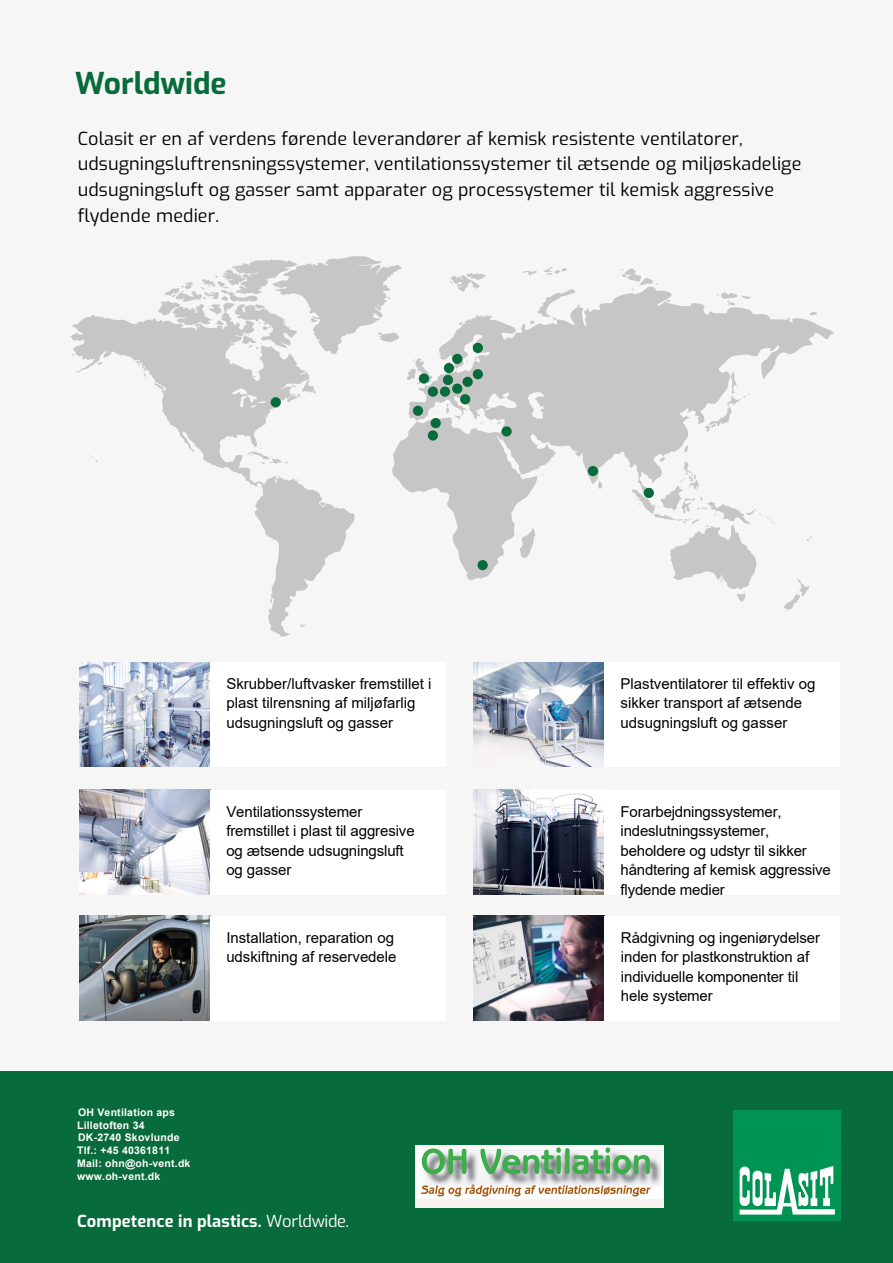
<style>
.page{position:relative;width:893px;height:1263px;background:#fff}
.page>*{position:absolute;margin:0;border:0;box-sizing:border-box;transform-origin:0 0}
.t1{font:700 30px "Exo";color:#086b3b}
.t2{font:18px/25.5px "Exo";letter-spacing:.005em;color:#000}
.t3{font:700 16.5px "Exo";letter-spacing:.01em;color:#fff}
.t4{font:15px/19.5px "Arial";letter-spacing:-.01em;color:#000}
.t5{font:700 10.5px/12.8px "Arial";letter-spacing:.02em;color:#fff}
.s1{font-weight:400}
</style>
<div class="page">
<div style="left:0;top:0;width:893px;height:1071px;background:#f6f6f6"></div>
<img style="left:79px;top:662px;width:131px;height:104px">
<img style="left:79px;top:790px;width:131px;height:104px">
<img style="left:79px;top:916px;width:131px;height:104px">
<img style="left:474px;top:662px;width:130px;height:104px">
<img style="left:474px;top:790px;width:130px;height:104px">
<img style="left:474px;top:916px;width:130px;height:104px">
<div style="left:210px;top:662px;width:235px;height:104px;background:#fff"></div>
<div style="left:210px;top:790px;width:235px;height:104px;background:#fff"></div>
<div style="left:210px;top:916px;width:235px;height:104px;background:#fff"></div>
<div style="left:605px;top:662px;width:235px;height:104px;background:#fff"></div>
<div style="left:605px;top:790px;width:235px;height:104px;background:#fff"></div>
<div style="left:605px;top:916px;width:235px;height:104px;background:#fff"></div>
<svg style="left:70px;top:256px;width:764px;height:381px"></svg>
<div style="left:271px;top:397px;width:10px;height:10px;background:#086b3b;border-radius:50%"></div>
<div style="left:419px;top:373px;width:10px;height:11px;background:#086b3b;border-radius:50%"></div>
<div style="left:444px;top:363px;width:10px;height:10px;background:#086b3b;border-radius:50%"></div>
<div style="left:443px;top:375px;width:10px;height:10px;background:#086b3b;border-radius:50%"></div>
<div style="left:473px;top:343px;width:10px;height:10px;background:#086b3b;border-radius:50%"></div>
<svg style="left:472px;top:368px;width:12px;height:12px"></svg>
<svg style="left:452px;top:353px;width:11px;height:11px"></svg>
<div style="left:440px;top:386px;width:10px;height:11px;background:#086b3b;border-radius:50%"></div>
<div style="left:413px;top:406px;width:10px;height:10px;background:#086b3b;border-radius:50%"></div>
<div style="left:452px;top:384px;width:10px;height:10px;background:#086b3b;border-radius:50%"></div>
<div style="left:460px;top:394px;width:10px;height:10px;background:#086b3b;border-radius:50%"></div>
<div style="left:463px;top:377px;width:10px;height:10px;background:#086b3b;border-radius:50%"></div>
<div style="left:501px;top:426px;width:11px;height:10px;background:#086b3b;border-radius:50%"></div>
<div style="left:477px;top:560px;width:11px;height:10px;background:#086b3b;border-radius:50%"></div>
<div style="left:588px;top:466px;width:10px;height:10px;background:#086b3b;border-radius:50%"></div>
<svg style="left:643px;top:487px;width:11px;height:12px"></svg>
<div style="left:428px;top:430px;width:10px;height:11px;background:#086b3b;border-radius:50%"></div>
<div style="left:431px;top:418px;width:10px;height:10px;background:#086b3b;border-radius:50%"></div>
<div style="left:428px;top:386px;width:10px;height:11px;background:#086b3b;border-radius:50%"></div>
<div style="left:0;top:1071px;width:893px;height:192px;background:#086b3b"></div>
<div style="left:733px;top:1110px;width:108px;height:111px;background:#009453"></div>
<svg style="left:740px;top:1166px;width:95px;height:48px"></svg>
<img style="left:415px;top:1145px;width:249px;height:62px">
<h1 class="t1" style="left:75px;top:60px;width:153px">Worldwide</h1>
<p class="t2" style="left:78px;top:125px;width:725px">Colasit er en af verdens førende leverandører af kemisk resistente ventilatorer, udsugningsluftrensningssystemer, ventilationssystemer til ætsende og miljøskadelige udsugningsluft og gasser samt apparater og processystemer til kemisk aggressive flydende medier.</p>
<p class="t4" style="left:226px;top:674px;width:207px">Skrubber/luftvasker fremstillet i plast tilrensning af miljøfarlig udsugningsluft og gasser</p>
<p class="t4" style="left:226px;top:801px;width:190px">Ventilationssystemer fremstillet i plast til aggresive og ætsende udsugningsluft og gasser</p>
<p class="t4" style="left:226px;top:927px;width:172px">Installation, reparation og udskiftning af reservedele</p>
<p class="t5" style="left:77px;top:1106px;width:115px">OH Ventilation aps<br>Lilletoften 34<br>DK-2740 Skovlunde<br>Tlf.: +45 40361811<br>Mail: ohn@oh-vent.dk www.oh-vent.dk</p>
<p class="t3" style="left:77px;top:1208px;width:274px">Competence in plastics. <span class="s1">Worldwide.</span></p>
<p class="t4" style="left:621px;top:674px;width:197px">Plastventilatorer til effektiv og sikker transport af ætsende udsugningsluft og gasser</p>
<p class="t4" style="left:621px;top:801px;width:212px">Forarbejdningssystemer, indeslutningssystemer, beholdere og udstyr til sikker håndtering af kemisk aggressive flydende medier</p>
<p class="t4" style="left:621px;top:927px;width:201px">Rådgivning og ingeniørydelser inden for plastkonstruktion af individuelle komponenter til hele systemer</p>
</div>
